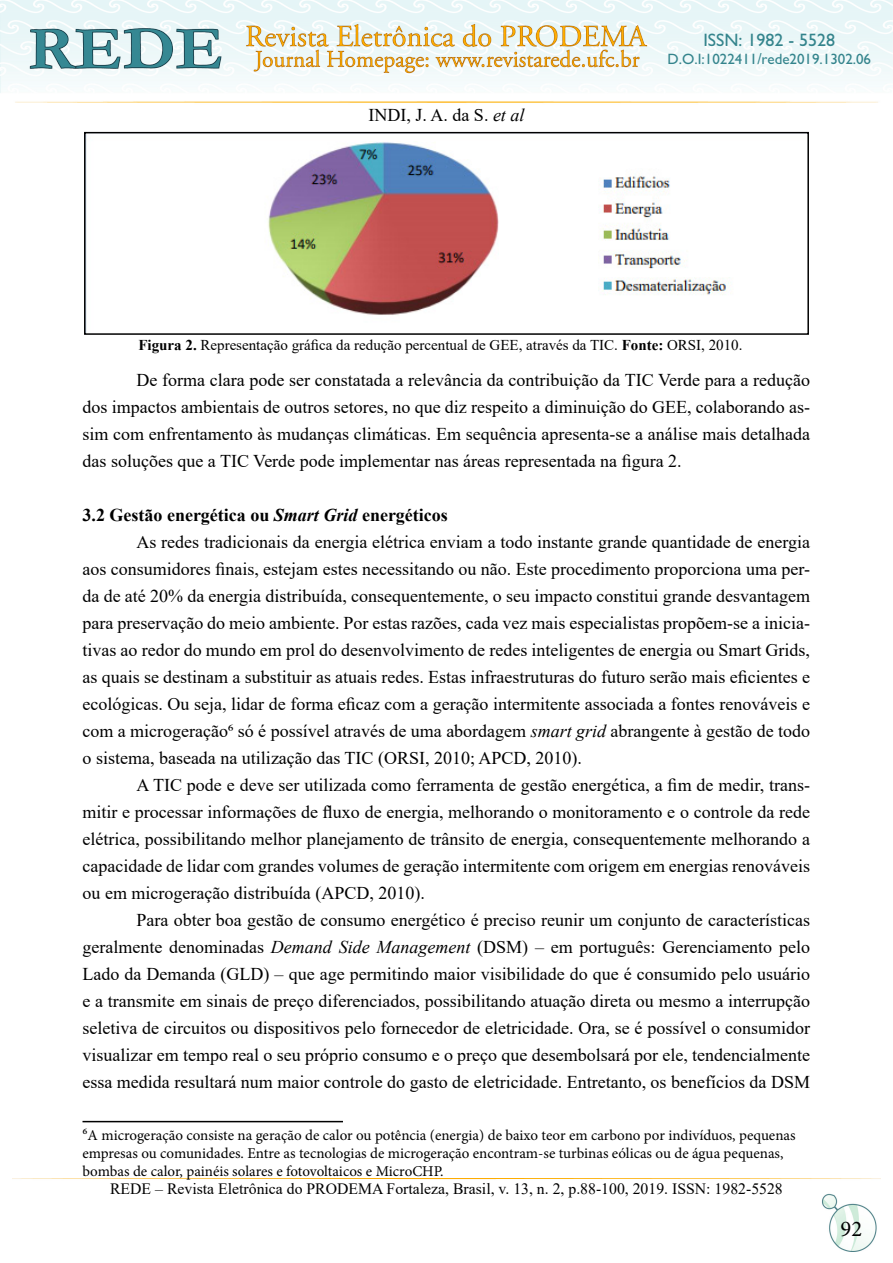
<style>
.page{position:relative;width:893px;height:1263px;background:#fff}
.page>*{position:absolute;margin:0;border:0;box-sizing:border-box;transform-origin:0 0}
.t1{font:22.5px "Minion Pro";color:#000}
.t2{font:18px/27px "Times New Roman";color:#000;text-align:justify}
.t3{font:700 18px "Times New Roman";color:#000}
.t4{font:18px "M Gill Sans";color:#34848c}
.t5{font:15.75px "Times New Roman";color:#000}
.t6{font:15px/18px "Minion Pro";color:#000}
.t7{font:15px "Times New Roman";color:#000}
.t8{font:15px "M Gill Sans";color:#34848c}
.s1{font-style:italic}
.s2{font-weight:700}
</style>
<div class="page">
<img style="left:13px;top:1178px;width:867px;height:73px">
<img style="left:0;top:0;width:893px;height:103px">
<hr style="left:82px;top:1121px;width:261px;height:1px;background:#000">
<img style="left:268px;top:142px;width:461px;height:173px">
<div style="left:84px;top:132px;width:725px;height:203px;border:2px solid #000"></div>
<p class="t2" style="left:368px;top:101px;width:157px">INDI, J. A. da S. <span class="s1">et al</span></p>
<p class="t4" style="left:703px;top:30px;width:133px">ISSN: 1982 - 5528</p>
<p class="t8" style="left:668px;top:51px;width:205px">D.O.I:1022411/rede2019.1302.06</p>
<p class="t7" style="left:138px;top:334px;width:606px"><span class="s2">Figura 2.</span> Representação gráfica da redução percentual de GEE, através da TIC. <span class="s2">Fonte:</span> ORSI, 2010.</p>
<p class="t2" style="left:82px;top:366px;width:729px;text-indent:54px">De forma clara pode ser constatada a relevância da contribuição da TIC Verde para a redução dos impactos ambientais de outros setores, no que diz respeito a diminuição do GEE, colaborando as&shy;sim com enfrentamento às mudanças climáticas. Em sequência apresenta-se a análise mais detalhada das soluções que a TIC Verde pode implementar nas áreas representada na figura 2.</p>
<p class="t3" style="left:82px;top:502px;width:367px">3.2 Gestão energética ou <span class="s1">Smart Grid</span> energéticos</p>
<p class="t2" style="left:82px;top:528px;width:729px;text-indent:54px">As redes tradicionais da energia elétrica enviam a todo instante grande quantidade de energia aos consumidores finais, estejam estes necessitando ou não. Este procedimento proporciona uma per&shy;da de até 20% da energia distribuída, consequentemente, o seu impacto constitui grande desvantagem para preservação do meio ambiente. Por estas razões, cada vez mais especialistas propõem-se a inicia&shy;tivas ao redor do mundo em prol do desenvolvimento de redes inteligentes de energia ou Smart Grids, as quais se destinam a substituir as atuais redes. Estas infraestruturas do futuro serão mais eficientes e ecológicas. Ou seja, lidar de forma eficaz com a geração intermitente associada a fontes renováveis e com a microgeração6 só é possível através de uma abordagem <span class="s1">smart grid</span> abrangente à gestão de todo o sistema, baseada na utilização das TIC (ORSI, 2010; APCD, 2010).</p>
<p class="t2" style="left:82px;top:771px;width:729px;text-indent:54px">A TIC pode e deve ser utilizada como ferramenta de gestão energética, a fim de medir, trans&shy;mitir e processar informações de fluxo de energia, melhorando o monitoramento e o controle da rede elétrica, possibilitando melhor planejamento de trânsito de energia, consequentemente melhorando a capacidade de lidar com grandes volumes de geração intermitente com origem em energias renováveis ou em microgeração distribuída (APCD, 2010).</p>
<p class="t2" style="left:82px;top:906px;width:729px;text-indent:54px">Para obter boa gestão de consumo energético é preciso reunir um conjunto de características geralmente denominadas <span class="s1">Demand Side Management</span> (DSM) – em português: Gerenciamento pelo Lado da Demanda (GLD) – que age permitindo maior visibilidade do que é consumido pelo usuário e a transmite em sinais de preço diferenciados, possibilitando atuação direta ou mesmo a interrupção seletiva de circuitos ou dispositivos pelo fornecedor de eletricidade. Ora, se é possível o consumidor visualizar em tempo real o seu próprio consumo e o preço que desembolsará por ele, tendencialmente essa medida resultará num maior controle do gasto de eletricidade. Entretanto, os benefícios da DSM</p>
<p class="t6" style="left:82px;top:1126px;width:714px">⁶A microgeração consiste na geração de calor ou potência (energia) de baixo teor em carbono por indivíduos, pequenas empresas ou comunidades. Entre as tecnologias de microgeração encontram-se turbinas eólicas ou de água pequenas, bombas de calor, painéis solares e fotovoltaicos e MicroCHP.</p>
<p class="t5" style="left:110px;top:1178px;width:674px">REDE – Revista Eletrônica do PRODEMA Fortaleza, Brasil, v. 13, n. 2, p.88-100, 2019. ISSN: 1982-5528</p>
<p class="t1" style="left:841px;top:1214px;width:23px">92</p>
</div>
